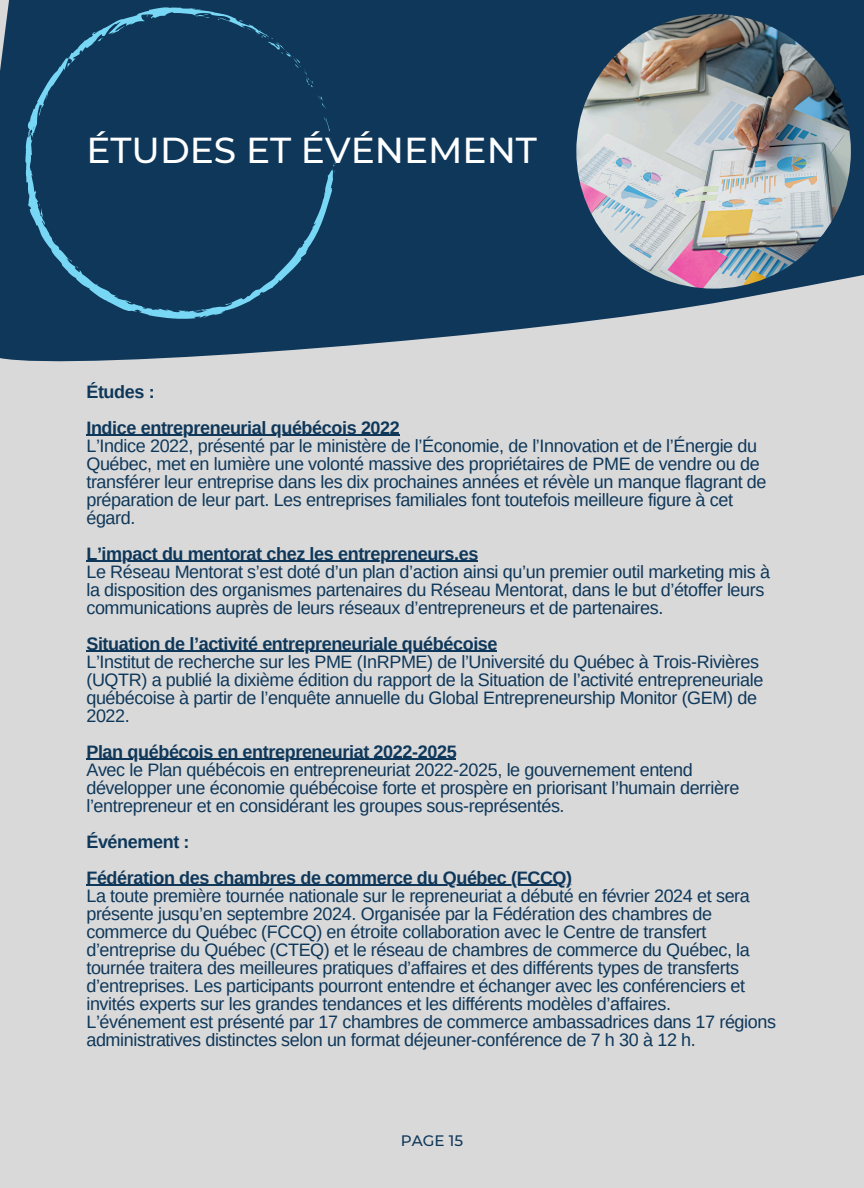
<style>
.page{position:relative;width:864px;height:1188px;background:#d9d9d9}
.page>*{position:absolute;margin:0;border:0;box-sizing:border-box;transform-origin:0 0}
.t1{font:500 36px "Montserrat";color:#fff}
.t2{font:18px/18px "Arimo";letter-spacing:-.02em;color:#0e375a}
.t3{font:700 18px "Arimo";letter-spacing:-.02em;color:#0e375a}
.t4{font:500 15.15px "Montserrat";color:#0e375a}
.s1{font-weight:700}
</style>
<div class="page">
<svg style="left:0;top:0;width:864px;height:362px;fill:#0e375a"></svg>
<div style="left:25px;top:7px;width:308px;height:312px;background:#0e375a"></div>
<svg style="left:31px;top:132px;width:3px;height:8px"></svg>
<div style="left:239px;top:20px;width:75px;height:68px;background:#0e375a"></div>
<svg style="left:190px;top:8px;width:22px;height:10px"></svg>
<svg style="left:147px;top:15px;width:6px;height:4px"></svg>
<svg style="left:92px;top:31px;width:12px;height:10px"></svg>
<svg style="left:333px;top:162px;width:3px;height:11px"></svg>
<svg style="left:52px;top:239px;width:4px;height:4px"></svg>
<svg style="left:75px;top:264px;width:3px;height:5px"></svg>
<hr style="left:86px;top:435px;width:314px;height:1px;background:#0e375a">
<hr style="left:86px;top:561px;width:392px;height:1px;background:#0e375a">
<hr style="left:86px;top:651px;width:411px;height:1px;background:#0e375a">
<hr style="left:86px;top:759px;width:370px;height:1px;background:#0e375a">
<hr style="left:86px;top:885px;width:486px;height:1px;background:#0e375a">
<img style="left:576px;top:14px;width:275px;height:275px;border-radius:50%">
<p class="t1" style="left:86px;top:128px;width:452px">ÉTUDES ET ÉVÉNEMENT</p>
<h1 class="t3" style="left:86px;top:381px;width:70px">Études :</h1>
<p class="t2" style="left:86px;top:418px;width:682px"><span class="s1">Indice entrepreneurial québécois 2022<br></span>L’Indice 2022, présenté par le ministère de l’Économie, de l’Innovation et de l’Énergie du Québec, met en lumière une volonté massive des propriétaires de PME de vendre ou de transférer leur entreprise dans les dix prochaines années et révèle un manque flagrant de préparation de leur part. Les entreprises familiales font toutefois meilleure figure à cet égard.</p>
<h2 class="t2" style="left:86px;top:544px;width:685px"><span class="s1">L’impact du mentorat chez les entrepreneurs.es<br></span>Le Réseau Mentorat s’est doté d’un plan d’action ainsi qu’un premier outil marketing mis à la disposition des organismes partenaires du Réseau Mentorat, dans le but d’étoffer leurs communications auprès de leurs réseaux d’entrepreneurs et de partenaires.</h2>
<h3 class="t2" style="left:86px;top:634px;width:678px"><span class="s1">Situation de l’activité entrepreneuriale québécoise<br></span>L’Institut de recherche sur les PME (InRPME) de l’Université du Québec à Trois-Rivières (UQTR) a publié la dixième édition du rapport de la Situation de l’activité entrepreneuriale québécoise à partir de l’enquête annuelle du Global Entrepreneurship Monitor (GEM) de 2022.</h3>
<h3 class="t2" style="left:86px;top:742px;width:655px"><span class="s1">Plan québécois en entrepreneuriat 2022-2025<br></span>Avec le Plan québécois en entrepreneuriat 2022-2025, le gouvernement entend développer une économie québécoise forte et prospère en priorisant l’humain derrière l’entrepreneur et en considérant les groupes sous-représentés.</h3>
<h3 class="t3" style="left:86px;top:831px;width:105px">Événement :</h3>
<h3 class="t2" style="left:86px;top:868px;width:691px"><span class="s1">Fédération des chambres de commerce du Québec (FCCQ)<br></span>La toute première tournée nationale sur le repreneuriat a débuté en février 2024 et sera présente jusqu’en septembre 2024. Organisée par la Fédération des chambres de commerce du Québec (FCCQ) en étroite collaboration avec le Centre de transfert d’entreprise du Québec (CTEQ) et le réseau de chambres de commerce du Québec, la tournée traitera des meilleures pratiques d’affaires et des différents types de transferts d’entreprises. Les participants pourront entendre et échanger avec les conférenciers et invités experts sur les grandes tendances et les différents modèles d’affaires.<br>L’événement est présenté par 17 chambres de commerce ambassadrices dans 17 régions administratives distinctes selon un format déjeuner-conférence de 7 h 30 à 12 h.</h3>
<p class="t4" style="left:401px;top:1132px;width:64px">PAGE 15</p>
</div>
